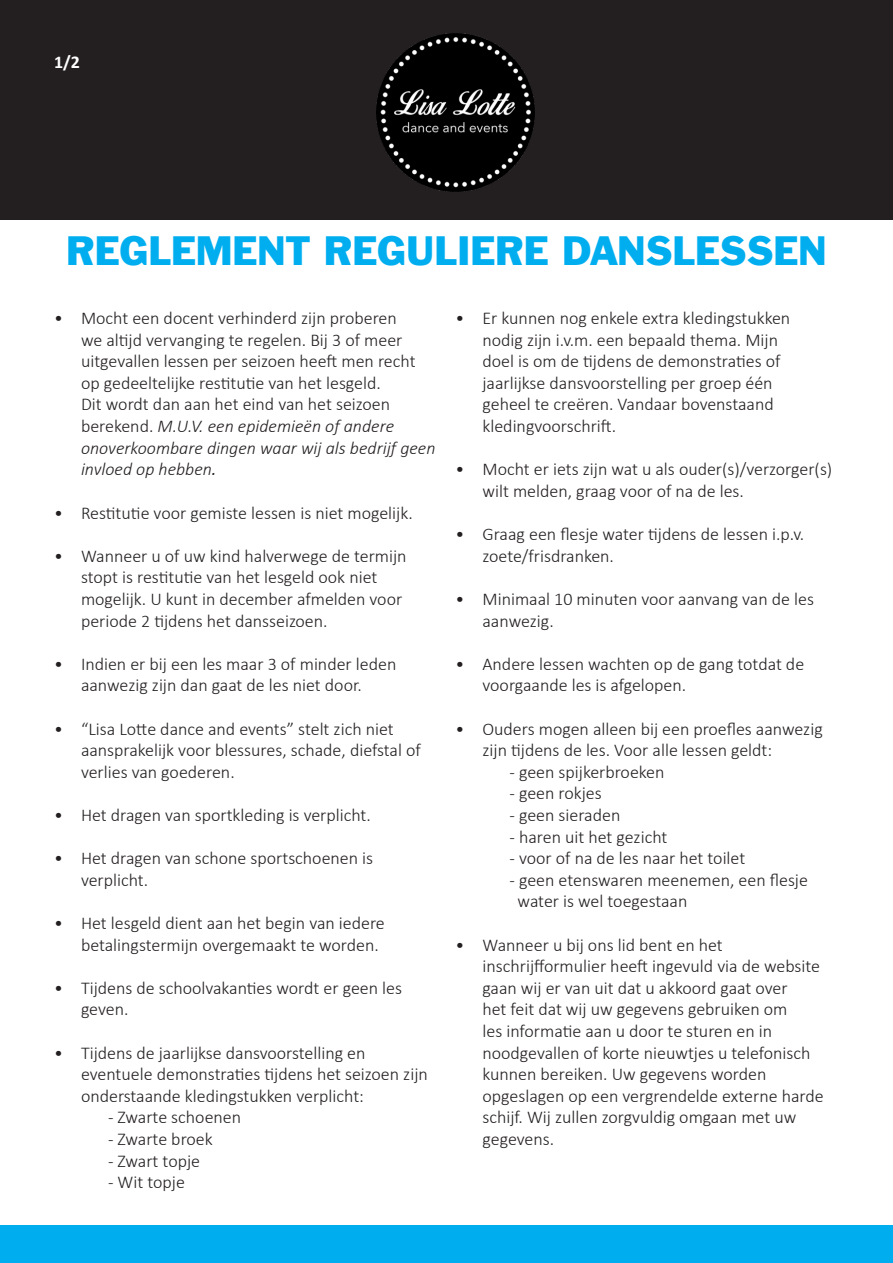
<style>
.page{position:relative;width:893px;height:1263px;background:#fff}
.page>*{position:absolute;margin:0;border:0;box-sizing:border-box;transform-origin:0 0}
.t1{font:37.5px "Franklin Gothic";color:#00aeef}
.t2{font:300 18px/21.6px "Calibri";color:#231f20}
.t3{font:700 18px "Calibri";color:#fff}
.s1{font-style:italic}
.s2{font-weight:400;font-style:italic}
</style>
<div class="page">
<div style="left:0;top:0;width:893px;height:219px;background:#231f20"></div>
<img style="left:377px;top:34px;width:157px;height:157px">
<div style="left:0;top:1225px;width:893px;height:38px;background:#00aeef"></div>
<p class="t3" style="left:54px;top:49px;width:27px">1/2</p>
<p class="t1" style="left:66px;top:226px;width:762px">REGLEMENT REGULIERE DANSLESSEN</p>
<p class="t2" style="left:81px;top:307px;width:356px;text-indent:-27px">• Mocht een docent verhinderd zijn proberen<br>we altijd vervanging te regelen. Bij 3 of meer uitgevallen lessen per seizoen heeft men recht op gedeeltelijke restitutie van het lesgeld.<br>Dit wordt dan aan het eind van het seizoen berekend. <span class="s1">M.U.V. een epidemieën of andere onoverkoombare dingen waar wij als bedrijf geen invloed op hebben</span><span class="s2">.</span></p>
<p class="t2" style="left:54px;top:501px;width:360px">• Restitutie voor gemiste lessen is niet mogelijk.</p>
<p class="t2" style="left:81px;top:545px;width:327px;text-indent:-27px">• Wanneer u of uw kind halverwege de termijn stopt is restitutie van het lesgeld ook niet mogelijk. U kunt in december afmelden voor periode 2 tijdens het dansseizoen.</p>
<p class="t2" style="left:54px;top:653px;width:344px;text-align:center">• Indien er bij een les maar 3 of minder leden aanwezig zijn dan gaat de les niet door.</p>
<p class="t2" style="left:81px;top:717px;width:341px;text-indent:-27px">• “Lisa Lotte dance and events” stelt zich niet aansprakelijk voor blessures, schade, diefstal of verlies van goederen.</p>
<p class="t2" style="left:54px;top:804px;width:318px">• Het dragen van sportkleding is verplicht.</p>
<p class="t2" style="left:81px;top:847px;width:294px;text-indent:-27px">• Het dragen van schone sportschoenen is verplicht.</p>
<p class="t2" style="left:81px;top:912px;width:305px;text-indent:-27px">• Het lesgeld dient aan het begin van iedere betalingstermijn overgemaakt te worden.</p>
<p class="t2" style="left:81px;top:977px;width:323px;text-indent:-27px">• Tijdens de schoolvakanties wordt er geen les geven.</p>
<p class="t2" style="left:81px;top:1041px;width:348px;text-indent:-27px">• Tijdens de jaarlijkse dansvoorstelling en eventuele demonstraties tijdens het seizoen zijn onderstaande kledingstukken verplicht:</p>
<p class="t2" style="left:108px;top:1106px;width:135px">- Zwarte schoenen</p>
<p class="t2" style="left:108px;top:1128px;width:106px">- Zwarte broek</p>
<p class="t2" style="left:108px;top:1149px;width:94px">- Zwart topje</p>
<p class="t2" style="left:108px;top:1171px;width:78px">- Wit topje</p>
<p class="t2" style="left:482px;top:307px;width:309px;text-indent:-27px">• Er kunnen nog enkele extra kledingstukken nodig zijn i.v.m. een bepaald thema. Mijn doel is om de tijdens de demonstraties of jaarlijkse dansvoorstelling per groep één geheel te creëren. Vandaar bovenstaand kledingvoorschrift.</p>
<p class="t2" style="left:482px;top:458px;width:351px;text-indent:-27px">• Mocht er iets zijn wat u als ouder(s)/verzorger(s) wilt melden, graag voor of na de les.</p>
<p class="t2" style="left:482px;top:523px;width:323px;text-indent:-27px">• Graag een flesje water tijdens de lessen i.p.v. zoete/frisdranken.</p>
<p class="t2" style="left:482px;top:588px;width:333px;text-indent:-27px">• Minimaal 10 minuten voor aanvang van de les aanwezig.</p>
<p class="t2" style="left:482px;top:653px;width:323px;text-indent:-27px">• Andere lessen wachten op de gang totdat de voorgaande les is afgelopen.</p>
<p class="t2" style="left:482px;top:717px;width:342px;text-indent:-27px">• Ouders mogen alleen bij een proefles aanwezig zijn tijdens de les. Voor alle lessen geldt:</p>
<p class="t2" style="left:509px;top:761px;width:157px">- geen spijkerbroeken</p>
<p class="t2" style="left:509px;top:782px;width:94px">- geen rokjes</p>
<p class="t2" style="left:509px;top:804px;width:112px">- geen sieraden</p>
<p class="t2" style="left:509px;top:825px;width:159px">- haren uit het gezicht</p>
<p class="t2" style="left:509px;top:847px;width:237px">- voor of na de les naar het toilet</p>
<p class="t2" style="left:518px;top:869px;width:292px;text-indent:-8px">- geen etenswaren meenemen, een flesje water is wel toegestaan</p>
<p class="t2" style="left:482px;top:933px;width:343px;text-indent:-27px">• Wanneer u bij ons lid bent en het inschrijfformulier heeft ingevuld via de website gaan wij er van uit dat u akkoord gaat over<br>het feit dat wij uw gegevens gebruiken om<br>les informatie aan u door te sturen en in noodgevallen of korte nieuwtjes u telefonisch kunnen bereiken. Uw gegevens worden opgeslagen op een vergrendelde externe harde schijf. Wij zullen zorgvuldig omgaan met uw gegevens.</p>
</div>
